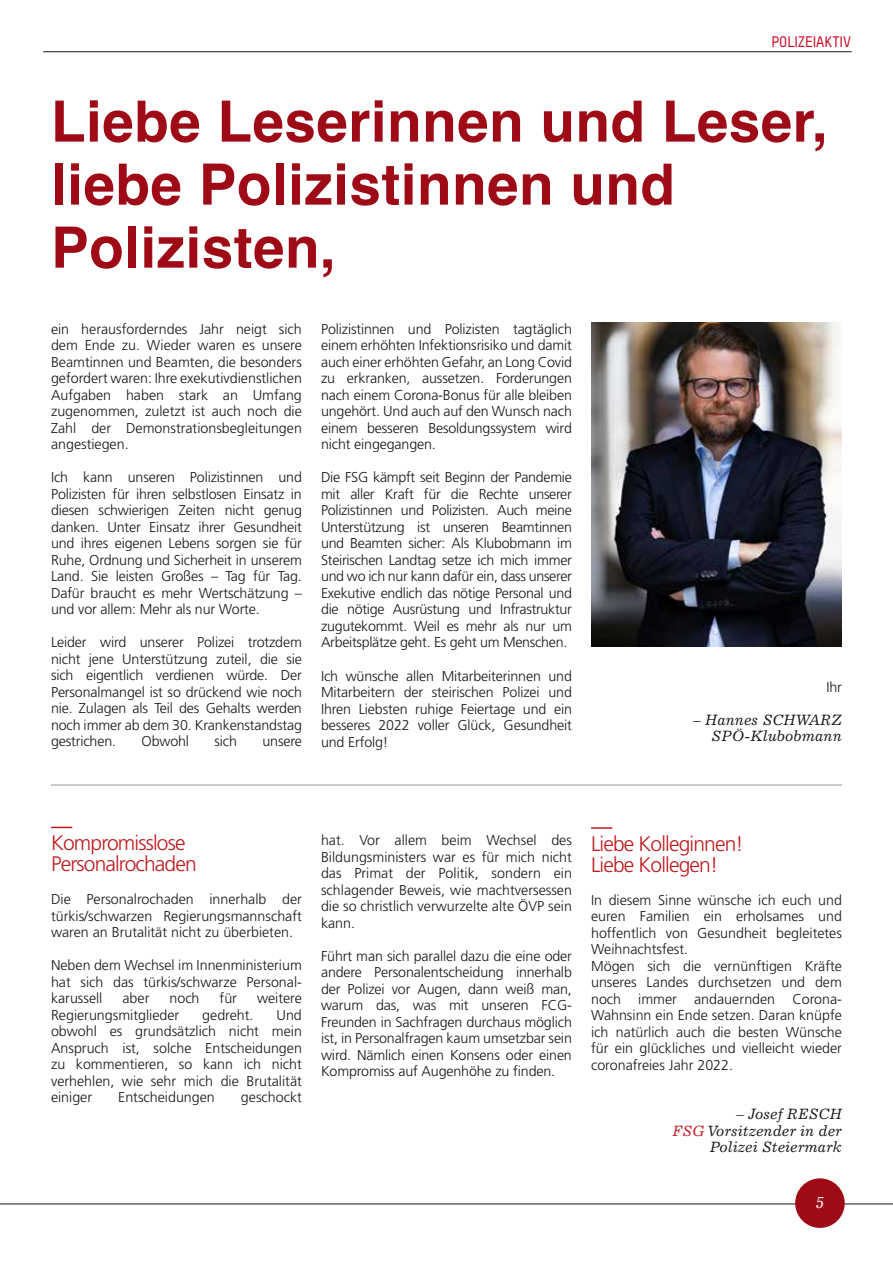
<style>
.page{position:relative;width:893px;height:1263px;background:#fff}
.page>*{position:absolute;margin:0;border:0;box-sizing:border-box;transform-origin:0 0}
.t1{font:700 57px/63px "Helvetica";letter-spacing:.01em;color:#9e0a16}
.t2{font:300 21px/21px "Frutiger LT Std";letter-spacing:-.04em;color:#be1a1e}
.t3{font:italic 16.5px "Excelsior LT Std";color:#fff}
.t4{font:italic 15px/16.5px "Excelsior LT Std";color:#181716;text-align:right}
.t5{font:500 15px "TSTARPRO";color:#cd061f}
.t6{font:300 14.25px/16.5px "Frutiger LT Std";color:#181716;text-align:justify}
.s1{color:#be1a1e}
</style>
<div class="page">
<hr style="left:51px;top:785px;width:791px;height:1px;background:#90949e">
<img style="left:591px;top:323px;width:251px;height:323px">
<svg style="left:51px;top:827px;width:21px;height:1px"></svg>
<hr style="left:591px;top:827px;width:21px;height:2px;background:#be1a1e">
<hr style="left:43px;top:51px;width:809px;height:1px;background:#181716">
<hr style="left:0;top:1203px;width:893px;height:1px;background:#181716">
<div style="left:795px;top:1178px;width:50px;height:50px;background:#9e0a16;border-radius:50%"></div>
<p class="t5" style="left:771px;top:33px;width:81px">POLIZEIAKTIV</p>
<h1 class="t1" style="left:51px;top:91px;width:778px">Liebe Leserinnen und Leser, liebe Polizistinnen und<br>Polizisten,</h1>
<p class="t6" style="left:51px;top:321px;width:252px">ein herausforderndes Jahr neigt sich dem Ende zu. Wieder waren es unsere Beamtinnen und Beamten, die besonders gefordert waren: Ihre exekutivdienstlichen Aufgaben haben stark an Umfang zugenommen, zuletzt ist auch noch die Zahl der Demonstrationsbegleitungen angestiegen.</p>
<p class="t6" style="left:51px;top:469px;width:252px">Ich kann unseren Polizistinnen und Polizisten für ihren selbstlosen Einsatz in diesen schwierigen Zeiten nicht genug danken. Unter Einsatz ihrer Gesundheit und ihres eigenen Lebens sorgen sie für Ruhe, Ordnung und Sicherheit in unserem Land. Sie leisten Großes – Tag für Tag.<br>Dafür braucht es mehr Wertschätzung – und vor allem: Mehr als nur Worte.</p>
<p class="t6" style="left:51px;top:634px;width:252px">Leider wird unserer Polizei trotzdem nicht jene Unterstützung zuteil, die sie sich eigentlich verdienen würde. Der Personalmangel ist so drückend wie noch nie. Zulagen als Teil des Gehalts werden noch immer ab dem 30. Krankenstandstag gestrichen.</p>
<p class="t6" style="left:142px;top:733px;width:49px">Obwohl</p>
<p class="t6" style="left:215px;top:733px;width:24px">sich</p>
<p class="t6" style="left:262px;top:733px;width:41px">unsere</p>
<p class="t6" style="left:321px;top:321px;width:252px">Polizistinnen und Polizisten tagtäglich einem erhöhten Infektionsrisiko und damit auch einer erhöhten Gefahr, an Long Covid zu erkranken, aussetzen. Forderungen nach einem Corona-Bonus für alle bleiben ungehört. Und auch auf den Wunsch nach einem besseren Besoldungssystem wird nicht eingegangen.</p>
<p class="t6" style="left:321px;top:469px;width:252px">Die FSG kämpft seit Beginn der Pandemie mit aller Kraft für die Rechte unserer Polizistinnen und Polizisten. Auch meine Unterstützung ist unseren Beamtinnen und Beamten sicher: Als Klubobmann im Steirischen Landtag setze ich mich immer und wo ich nur kann dafür ein, dass unserer Exekutive endlich das nötige Personal und die nötige Ausrüstung und Infrastruktur zugutekommt. Weil es mehr als nur um Arbeitsplätze geht. Es geht um Menschen.</p>
<p class="t6" style="left:321px;top:667px;width:252px">Ich wünsche allen Mitarbeiterinnen und Mitarbeitern der steirischen Polizei und Ihren Liebsten ruhige Feiertage und ein besseres 2022 voller Glück, Gesundheit und Erfolg!</p>
<p class="t6" style="left:826px;top:679px;width:17px">Ihr</p>
<p class="t4" style="left:693px;top:711px;width:150px">– Hannes SCHWARZ<br>SPÖ-Klubobmann</p>
<h2 class="t2" style="left:51px;top:833px;width:147px">Kompromisslose<br>Personalrochaden</h2>
<p class="t6" style="left:51px;top:891px;width:252px">Die Personalrochaden innerhalb der türkis/schwarzen Regierungsmannschaft waren an Brutalität nicht zu überbieten.</p>
<p class="t6" style="left:51px;top:957px;width:252px">Neben dem Wechsel im Innenministerium hat sich das türkis/schwarze Personal&shy;karussell</p>
<p class="t6" style="left:123px;top:990px;width:28px">aber</p>
<p class="t6" style="left:169px;top:990px;width:32px">noch</p>
<p class="t6" style="left:220px;top:990px;width:19px">für</p>
<p class="t6" style="left:257px;top:990px;width:46px">weitere</p>
<p class="t6" style="left:51px;top:1007px;width:130px">Regierungsmitglieder</p>
<p class="t6" style="left:202px;top:1007px;width:53px">gedreht.</p>
<p class="t6" style="left:51px;top:1007px;width:252px;text-indent:226px">Und obwohl es grundsätzlich nicht mein Anspruch ist, solche Entscheidungen zu kommentieren, so kann ich nicht verhehlen, wie sehr mich die Brutalität einiger</p>
<p class="t6" style="left:118px;top:1089px;width:98px">Entscheidungen</p>
<p class="t6" style="left:241px;top:1089px;width:62px">geschockt</p>
<p class="t6" style="left:321px;top:832px;width:252px">hat. Vor allem beim Wechsel des Bildungsministers war es für mich nicht das Primat der Politik, sondern ein schlagender Beweis, wie machtversessen die so christlich verwurzelte alte ÖVP sein kann.</p>
<p class="t6" style="left:321px;top:948px;width:252px">Führt man sich parallel dazu die eine oder andere Personalentscheidung innerhalb der Polizei vor Augen, dann weiß man, warum das, was mit unseren FCG-Freunden in Sachfragen durchaus möglich ist, in Personalfragen kaum umsetzbar sein wird. Nämlich einen Konsens oder einen Kompromiss auf Augenhöhe zu finden.</p>
<h2 class="t2" style="left:591px;top:833px;width:154px">Liebe Kolleginnen!<br>Liebe Kollegen!</h2>
<p class="t6" style="left:591px;top:892px;width:252px;text-align:left">In diesem Sinne wünsche ich euch und euren Familien ein erholsames und hoffentlich von Gesundheit begleitetes Weihnachtsfest.<br>Mögen sich die vernünftigen Kräfte unseres Landes durchsetzen und dem noch immer andauernden Corona-Wahnsinn ein Ende setzen. Daran knüpfe ich natürlich auch die besten Wünsche für ein glückliches und vielleicht wieder coronafreies Jahr 2022.</p>
<p class="t4" style="left:672px;top:1106px;width:171px">– Josef RESCH<br><span class="s1">FSG</span> Vorsitzender in der<br>Polizei Steiermark</p>
<p class="t3" style="left:815px;top:1192px;width:11px">5</p>
</div>
